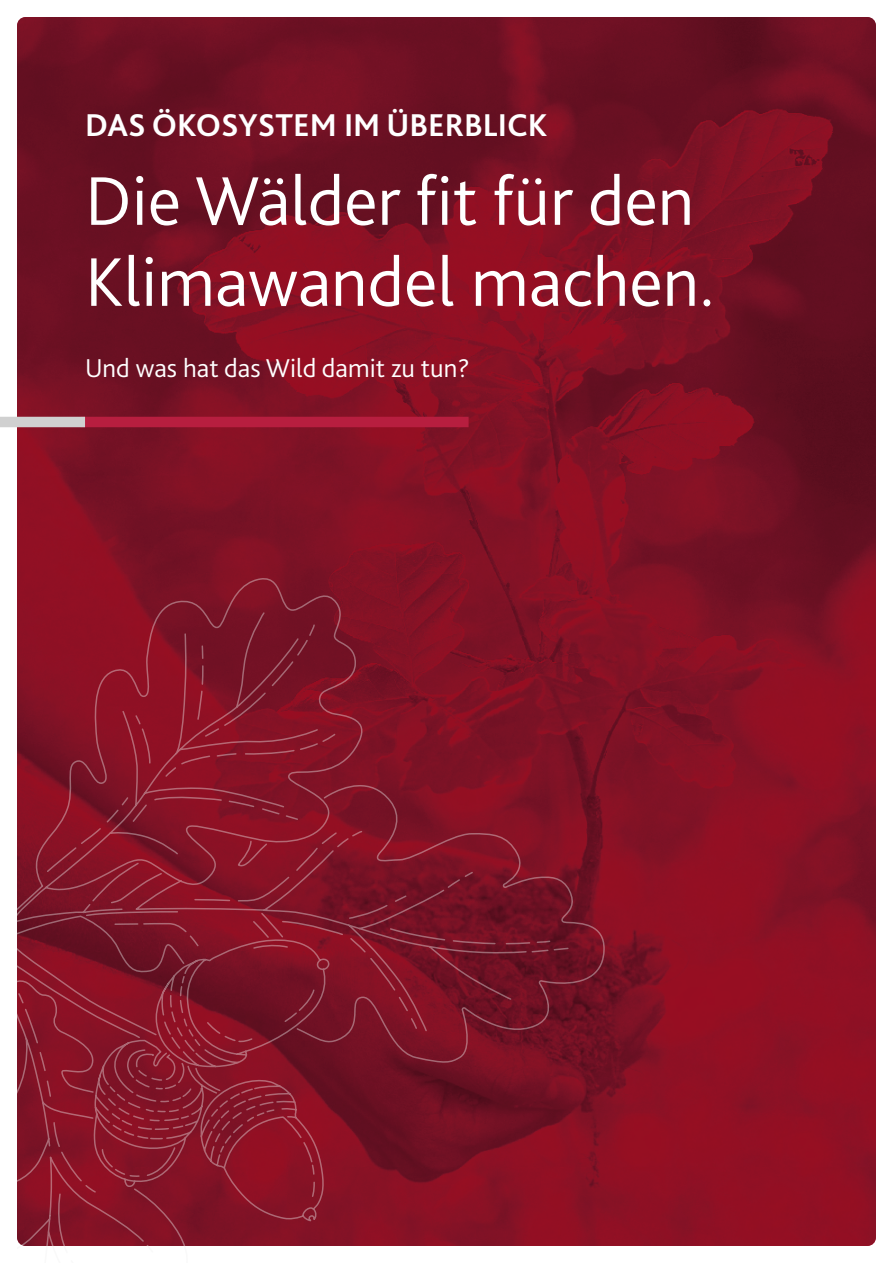
<style>
.page{position:relative;width:893px;height:1263px;background:#fff}
.page>*{position:absolute;margin:0;border:0;box-sizing:border-box;transform-origin:0 0}
.t1{font:300 72px/81px "Bliss 2";color:#fff}
.t2{font:700 33px "Bliss 2";color:#fff}
.t3{font:300 27px "Bliss 2";color:#fff}
</style>
<div class="page">
<img style="left:17px;top:17px;width:859px;height:1229px">
<div style="left:81px;top:417px;width:388px;height:10px;background:#b71e3f"></div>
<div style="left:0;top:417px;width:85px;height:10px;background:#d0d0d0"></div>
<svg style="left:17px;top:575px;width:588px;height:671px;background:#811528"></svg>
<p class="t2" style="left:85px;top:105px;width:464px">DAS ÖKOSYSTEM IM ÜBERBLICK</p>
<p class="t1" style="left:85px;top:159px;width:631px">Die Wälder fit für den<br>Klimawandel machen.</p>
<p class="t3" style="left:85px;top:351px;width:386px">Und was hat das Wild damit zu tun?</p>
</div>
